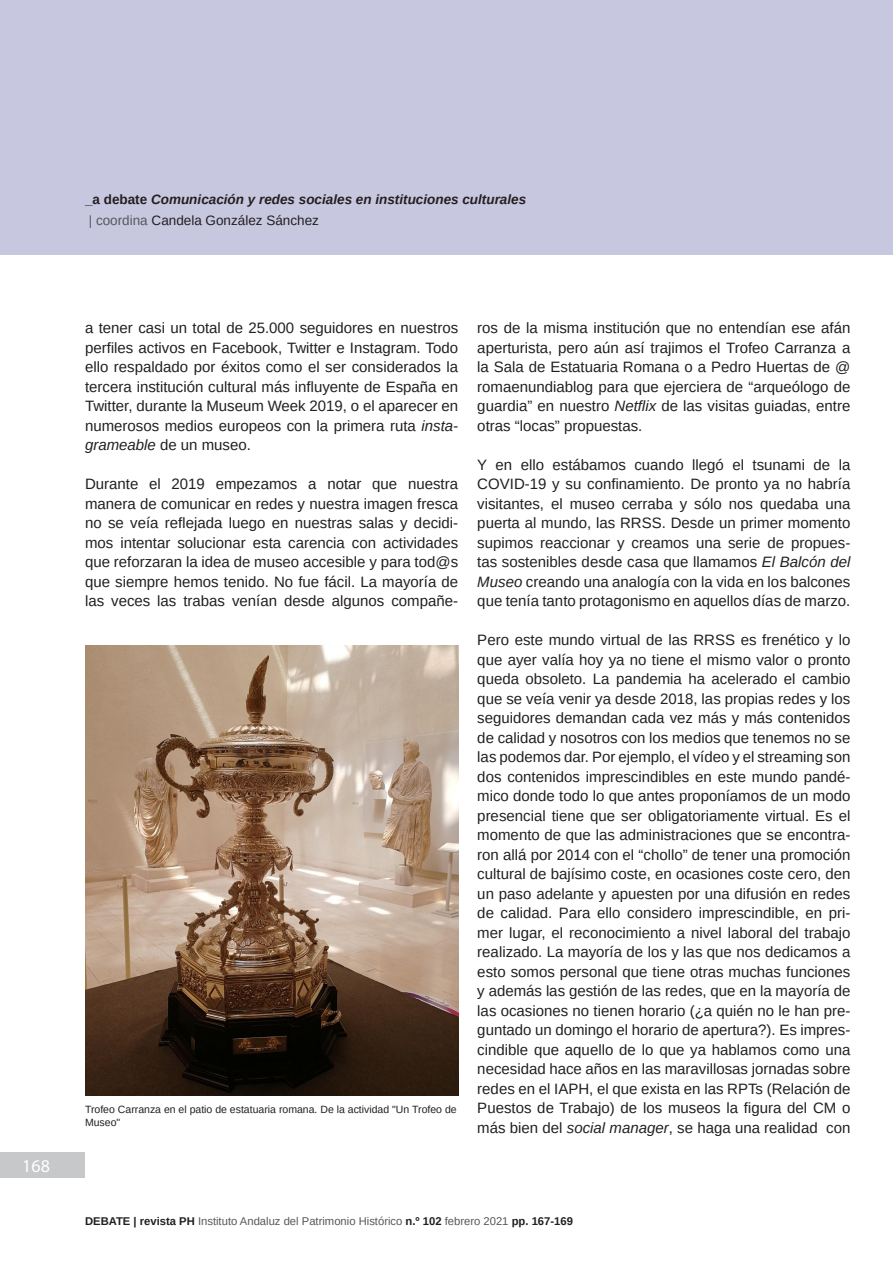
<style>
.page{position:relative;width:893px;height:1263px;background:#fff}
.page>*{position:absolute;margin:0;border:0;box-sizing:border-box;transform-origin:0 0}
.t1{font:18px "Myriad Pro";color:#fff}
.t2{font:15px/19.5px "Arimo";color:#231f20;text-align:justify}
.t3{font:italic 700 13.5px/21px "Arimo";color:#231f20}
.t4{font:11.25px "Arimo";color:#57585a}
.Pie_de_Foto{font:10.5px/12.6px "Arimo";color:#231f20}
.s1{font-style:normal}
.s2{font-weight:400;font-style:normal;color:#57585a}
.s3{font-weight:400;font-style:normal}
.s4{font-style:italic}
.s5{font-weight:700;color:#231f20}
</style>
<div class="page">
<div style="left:0;top:0;width:893px;height:255px;background:#c7c7e0"></div>
<div style="left:0;top:1152px;width:85px;height:26px;background:#c7c8ca"></div>
<img style="left:85px;top:645px;width:373px;height:451px">
<p class="t3" style="left:85px;top:189px;width:443px"><span class="s1">_a debate</span> Comunicación y redes sociales en instituciones culturales <span class="s2">| coordina</span> <span class="s3">Candela González Sánchez</span></p>
<p class="t1" style="left:22px;top:1155px;width:29px">168</p>
<p class="t2" style="left:85px;top:318px;width:375px">a tener casi un total de 25.000 seguidores en nuestros perfiles activos en Facebook, Twitter e Instagram. Todo ello respaldado por éxitos como el ser considerados la tercera institución cultural más influyente de España en Twitter, durante la Museum Week 2019, o el aparecer en numerosos medios europeos con la primera ruta <span class="s4">insta&shy;grameable</span> de un museo.</p>
<p class="t2" style="left:85px;top:474px;width:375px">Durante el 2019 empezamos a notar que nuestra manera de comunicar en redes y nuestra imagen fresca no se veía reflejada luego en nuestras salas y decidi&shy;mos intentar solucionar esta carencia con actividades que reforzaran la idea de museo accesible y para tod@s que siempre hemos tenido. No fue fácil. La mayoría de las veces las trabas venían desde algunos compañe-</p>
<p class="Pie_de_Foto" style="left:85px;top:1103px;width:373px">Trofeo Carranza en el patio de estatuaria romana. De la actividad "Un Trofeo de<br>Museo"</p>
<p class="t2" style="left:477px;top:318px;width:375px">ros de la misma institución que no entendían ese afán aperturista, pero aún así trajimos el Trofeo Carranza a la Sala de Estatuaria Romana o a Pedro Huertas de @ romaenundiablog para que ejerciera de “arqueólogo de guardia” en nuestro <span class="s4">Netflix</span> de las visitas guiadas, entre otras “locas” propuestas.</p>
<p class="t2" style="left:477px;top:455px;width:375px">Y en ello estábamos cuando llegó el tsunami de la COVID-19 y su confinamiento. De pronto ya no habría visitantes, el museo cerraba y sólo nos quedaba una puerta al mundo, las RRSS. Desde un primer momento supimos reaccionar y creamos una serie de propues&shy;tas sostenibles desde casa que llamamos <span class="s4">El Balcón del Museo</span> creando una analogía con la vida en los balcones que tenía tanto protagonismo en aquellos días de marzo.</p>
<p class="t2" style="left:477px;top:630px;width:375px">Pero este mundo virtual de las RRSS es frenético y lo que ayer valía hoy ya no tiene el mismo valor o pronto queda obsoleto. La pandemia ha acelerado el cambio que se veía venir ya desde 2018, las propias redes y los seguidores demandan cada vez más y más contenidos de calidad y nosotros con los medios que tenemos no se las podemos dar. Por ejemplo, el vídeo y el streaming son dos contenidos imprescindibles en este mundo pandé&shy;mico donde todo lo que antes proponíamos de un modo presencial tiene que ser obligatoriamente virtual. Es el momento de que las administraciones que se encontra&shy;ron allá por 2014 con el “chollo” de tener una promoción cultural de bajísimo coste, en ocasiones coste cero, den un paso adelante y apuesten por una difusión en redes de calidad. Para ello considero imprescindible, en pri&shy;mer lugar, el reconocimiento a nivel laboral del trabajo realizado. La mayoría de los y las que nos dedicamos a esto somos personal que tiene otras muchas funciones y además las gestión de las redes, que en la mayoría de las ocasiones no tienen horario (¿a quién no le han pre&shy;guntado un domingo el horario de apertura?). Es impres&shy;cindible que aquello de lo que ya hablamos como una necesidad hace años en las maravillosas jornadas sobre redes en el IAPH, el que exista en las RPTs (Relación de Puestos de Trabajo) de los museos la figura del CM o más bien del <span class="s4">social manager</span>, se haga una realidad con</p>
<p class="t4" style="left:85px;top:1213px;width:489px"><span class="s5">DEBATE | revista PH</span> Instituto Andaluz del Patrimonio Histórico <span class="s5">n.º 102</span> febrero 2021 <span class="s5">pp. 167-169</span></p>
</div>
